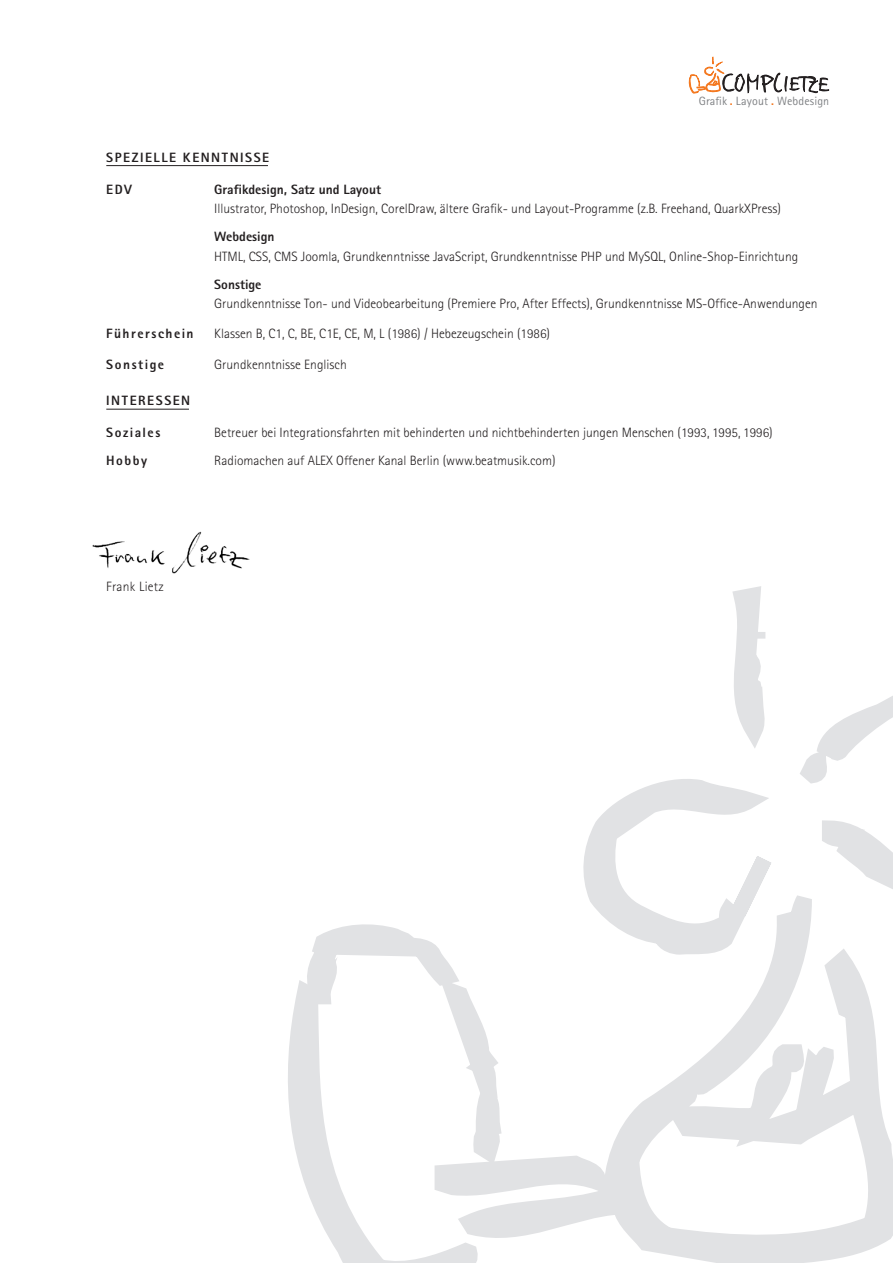
<style>
.page{position:relative;width:893px;height:1263px;background:#fff}
.page>*{position:absolute;margin:0;border:0;box-sizing:border-box;transform-origin:0 0}
.t1{font:300 13.5px "Agfa Rotis Sans Serif";color:#231f20}
.t2{font:800 13.5px "Agfa Rotis Sans Serif";letter-spacing:.105em;color:#231f20}
.t3{font:800 13.5px "Agfa Rotis Sans Serif";color:#231f20}
.t4{font:300 13.5px "Agfa Rotis Sans Serif";letter-spacing:.02em;color:#231f20}
.t5{font:12px "Agfa Rotis Sans Serif";letter-spacing:.01em;color:#808285}
.s1{font-weight:800;color:#f47921}
</style>
<div class="page">
<svg style="left:314px;top:1207px;width:133px;height:56px"></svg>
<svg style="left:447px;top:1207px;width:446px;height:56px"></svg>
<svg style="left:288px;top:586px;width:605px;height:621px"></svg>
<div style="left:750px;top:632px;width:15px;height:7px;background:#e1e2e4"></div>
<img style="left:93px;top:531px;width:157px;height:42px">
<hr style="left:106px;top:165px;width:162px;height:1px;background:#231f20">
<hr style="left:106px;top:409px;width:83px;height:1px;background:#231f20">
<svg style="left:689px;top:57px;width:140px;height:37px"></svg>
<p class="t5" style="left:699px;top:94px;width:132px">Grafik <span class="s1">.</span> Layout <span class="s1">.</span> Webdesign</p>
<p class="t2" style="left:106px;top:148px;width:165px">SPEZIELLE KENNTNISSE</p>
<p class="t2" style="left:106px;top:181px;width:27px">EDV</p>
<p class="t3" style="left:214px;top:181px;width:168px">Grafikdesign, Satz und Layout</p>
<p class="t1" style="left:214px;top:201px;width:568px">Illustrator, Photoshop, InDesign, CorelDraw, ältere Grafik- und Layout-Programme (z.B. Freehand, QuarkXPress)</p>
<p class="t3" style="left:214px;top:228px;width:62px">Webdesign</p>
<p class="t1" style="left:214px;top:248px;width:585px">HTML, CSS, CMS Joomla, Grundkenntnisse JavaScript, Grundkenntnisse PHP und MySQL, Online-Shop-Einrichtung</p>
<p class="t3" style="left:214px;top:276px;width:49px">Sonstige</p>
<p class="t1" style="left:214px;top:296px;width:605px">Grundkenntnisse Ton- und Videobearbeitung (Premiere Pro, After Effects), Grundkenntnisse MS-Office-Anwendungen</p>
<p class="t2" style="left:106px;top:325px;width:89px">Führerschein</p>
<p class="t1" style="left:214px;top:326px;width:337px">Klassen B, C1, C, BE, C1E, CE, M, L (1986) / Hebezeugschein (1986)</p>
<p class="t2" style="left:106px;top:355px;width:59px">Sonstige</p>
<p class="t1" style="left:214px;top:356px;width:134px">Grundkenntnisse Englisch</p>
<p class="t2" style="left:106px;top:392px;width:86px">INTERESSEN</p>
<p class="t2" style="left:106px;top:424px;width:56px">Soziales</p>
<p class="t1" style="left:214px;top:425px;width:560px">Betreuer bei Integrationsfahrten mit behinderten und nichtbehinderten jungen Menschen (1993, 1995, 1996)</p>
<p class="t2" style="left:106px;top:452px;width:42px">Hobby</p>
<p class="t1" style="left:214px;top:453px;width:343px">Radiomachen auf ALEX Offener Kanal Berlin (www.beatmusik.com)</p>
<p class="t4" style="left:106px;top:579px;width:59px">Frank Lietz</p>
</div>
